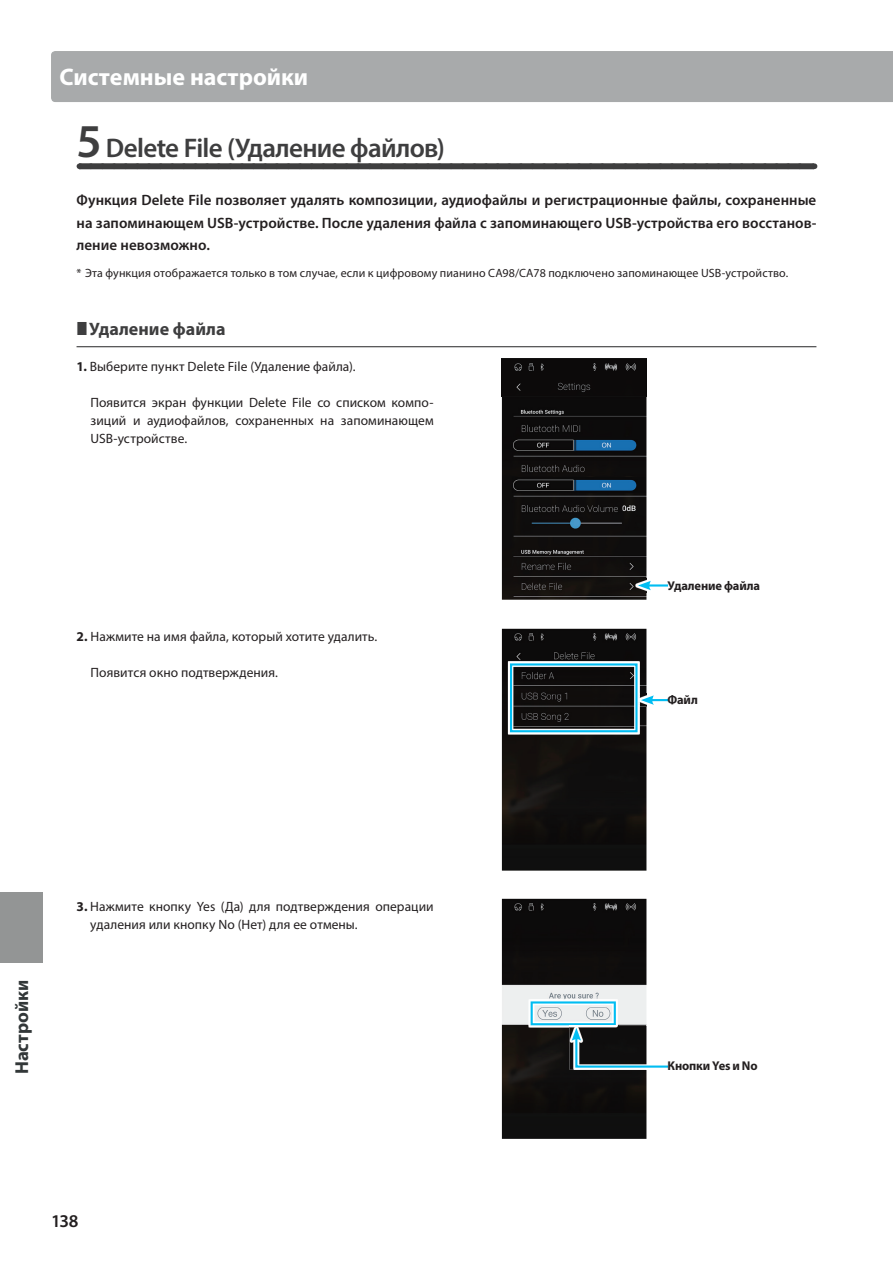
<style>
.page{position:relative;width:893px;height:1263px;background:#fff}
.page>*{position:absolute;margin:0;border:0;box-sizing:border-box;transform-origin:0 0}
.t1{font:600 27px "Myriad Pro";letter-spacing:-.025em;color:#3e3e3f}
.t2{font:700 24px "Myriad Pro";color:#fff}
.t3{font:700 18.75px "Myriad Pro";color:#323738}
.t4{font:700 18px "Myriad Pro";color:#3e3e3f}
.t5{font:600 18px "Myriad Pro";color:#231f20}
.t6{font:600 15px/22.5px "Myriad Pro";letter-spacing:.005em;color:#231f20;text-align:justify}
.t7{font:13.5px/18px "Myriad Pro";letter-spacing:.005em;color:#231f20;text-align:justify}
.t8{font:700 12.75px "Myriad Pro";letter-spacing:-.01em;color:#231f20}
.t9{font:12px "Myriad Pro";letter-spacing:.01em;color:#231f20}
.s1{font-size:47.25px}
.s2{font-weight:700}
</style>
<div class="page">
<div style="left:0;top:892px;width:43px;height:71px;background:#939595"></div>
<div style="left:51px;top:51px;width:842px;height:51px;background:#a8aaab"></div>
<img style="left:502px;top:359px;width:144px;height:241px">
<img style="left:651px;top:586px;width:17px;height:1px">
<hr style="left:647px;top:584px;width:29px;height:2px;background:#01bdf2">
<svg style="left:636px;top:579px;width:15px;height:13px"></svg>
<img style="left:502px;top:629px;width:144px;height:242px">
<img style="left:508px;top:661px;width:132px;height:73px">
<div style="left:510px;top:663px;width:127px;height:69px;border:2px solid #01bdf2"></div>
<img style="left:654px;top:701px;width:14px;height:1px">
<hr style="left:650px;top:699px;width:26px;height:2px;background:#01bdf2">
<svg style="left:639px;top:693px;width:15px;height:14px"></svg>
<img style="left:502px;top:899px;width:144px;height:240px">
<img style="left:529px;top:999px;width:89px;height:28px">
<svg style="left:531px;top:1001px;width:137px;height:68px"></svg>
<div style="left:79px;top:163px;width:735px;height:6px;background:#3e3e3f"></div>
<svg style="left:91px;top:163px;width:717px;height:1px"></svg>
<hr style="left:77px;top:346px;width:739px;height:1px;background:#3e3e3f">
<div style="left:668px;top:695px;width:148px;height:45px;background:#fff"></div>
<div style="left:668px;top:580px;width:148px;height:46px;background:#fff"></div>
<h2 class="t2" style="left:60px;top:67px;width:250px">Системные настройки</h2>
<h1 class="t1" style="left:77px;top:138px;width:370px"><span class="s1">5</span> Delete File (Удаление файлов)</h1>
<p class="t6" style="left:77px;top:190px;width:741px">Функция Delete File позволяет удалять композиции, аудиофайлы и регистрационные файлы, сохраненные на запоминающем USB-устройстве. После удаления файла с запоминающего USB-устройства его восстанов&shy;ление невозможно.</p>
<p class="t9" style="left:77px;top:268px;width:713px">* Эта функция отображается только в том случае, если к цифровому пианино CA98/CA78 подключено запоминающее USB-устройство.</p>
<h3 class="t4" style="left:89px;top:322px;width:138px">Удаление файла</h3>
<p class="t7" style="left:77px;top:358px;width:281px"><span class="s2">1.</span> Выберите пункт Delete File (Удаление файла).</p>
<p class="t7" style="left:91px;top:394px;width:345px">Появится экран функции Delete File со списком компо&shy;зиций и аудиофайлов, сохраненных на запоминающем USB-устройстве.</p>
<p class="t7" style="left:77px;top:628px;width:302px"><span class="s2">2.</span> Нажмите на имя файла, который хотите удалить.</p>
<p class="t7" style="left:91px;top:664px;width:189px">Появится окно подтверждения.</p>
<p class="t8" style="left:668px;top:581px;width:94px">Удаление файла</p>
<p class="t8" style="left:668px;top:695px;width:32px">Файл</p>
<h3 class="t3" style="left:15px;top:1074px;width:96px;rotate:-90deg">Настройки</h3>
<p class="t7" style="left:90px;top:898px;width:345px;text-indent:-14px"><span class="s2">3.</span> Нажмите кнопку Yes (Да) для подтверждения операции удаления или кнопку No (Нет) для ее отмены.</p>
<h3 class="t5" style="left:51px;top:1214px;width:29px">138</h3>
<p class="t8" style="left:668px;top:1061px;width:91px">Кнопки Yes и No</p>
</div>
